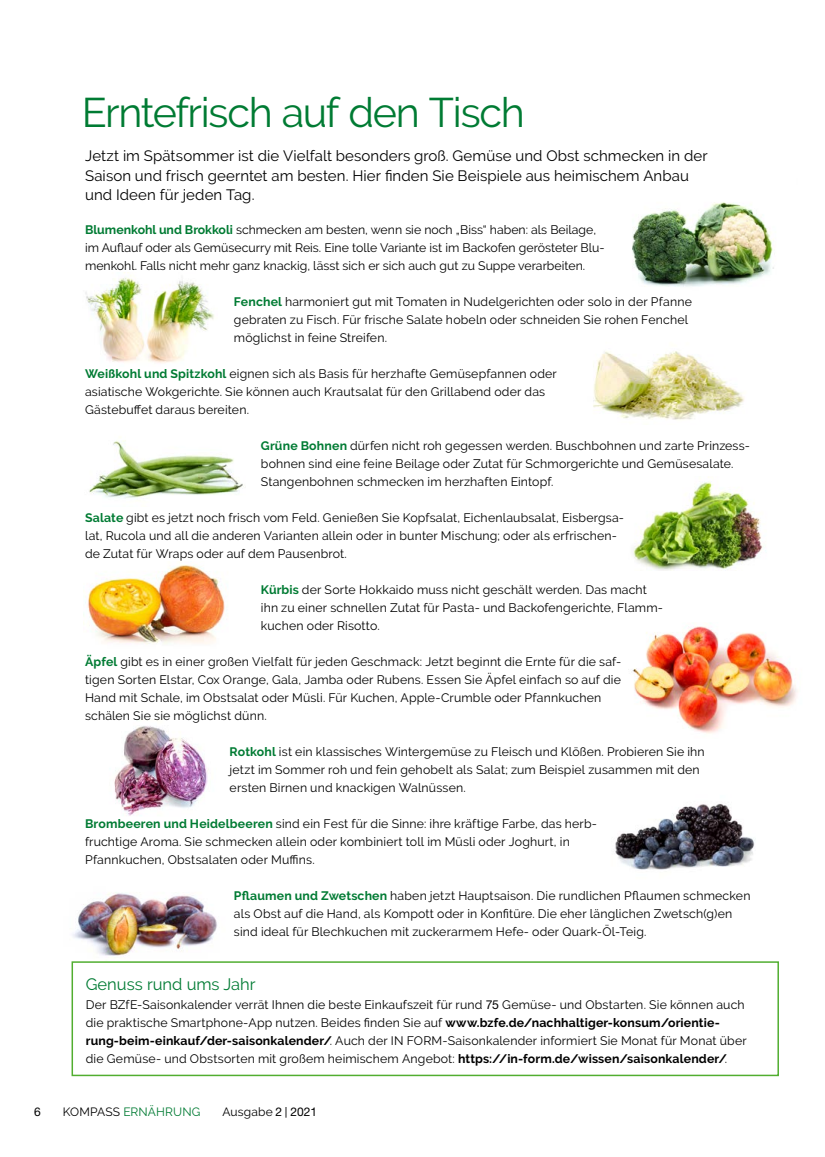
<style>
.page{position:relative;width:825px;height:1157px;background:#fff}
.page>*{position:absolute;margin:0;border:0;box-sizing:border-box;transform-origin:0 0}
.t1{font:41.25px "Raleway";letter-spacing:-.03em;color:#007b33}
.t2{font:16.5px "Raleway";color:#007b33}
.t3{font:15px/19.5px "Raleway";letter-spacing:.005em;color:#000}
.t4{font:12.3px/18px "Raleway";letter-spacing:.015em;color:#000}
.t5{font:12px "Raleway";letter-spacing:.015em;color:#007b33}
.t6{font:12px "Raleway";letter-spacing:.015em;color:#000}
.t7{font:12px "Helvetica Neue LT Std";color:#000}
.s1{font-weight:700;color:#007b33}
.s2{font-family:"Helvetica Neue LT Std"}
.s3{font-weight:700}
.s4{color:#000}
.s5{font-family:"Bundes Sans"}
</style>
<div class="page">
<img style="left:632px;top:202px;width:142px;height:85px">
<img style="left:85px;top:272px;width:129px;height:91px">
<img style="left:593px;top:351px;width:151px;height:69px">
<img style="left:89px;top:440px;width:155px;height:59px">
<img style="left:114px;top:726px;width:95px;height:90px">
<img style="left:615px;top:803px;width:140px;height:67px">
<img style="left:73px;top:892px;width:144px;height:64px">
<img style="left:632px;top:626px;width:166px;height:108px">
<img style="left:633px;top:477px;width:133px;height:93px">
<img style="left:85px;top:565px;width:140px;height:79px">
<div style="left:72px;top:961px;width:707px;height:115px;border:2px solid #51ae30"></div>
<h1 class="t1" style="left:82px;top:89px;width:445px">Erntefrisch auf den Tisch</h1>
<p class="t3" style="left:85px;top:146px;width:624px">Jetzt im Spätsommer ist die Vielfalt besonders groß. Gemüse und Obst schmecken in der<br>Saison und frisch geerntet am besten. Hier finden Sie Beispiele aus heimischem Anbau und Ideen für jeden Tag.</p>
<p class="t4" style="left:85px;top:221px;width:521px"><span class="s1">Blumenkohl und Brokkoli</span> schmecken am besten, wenn sie noch „Biss“ haben: als Beilage, im Auflauf oder als Gemüsecurry mit Reis. Eine tolle Variante ist im Backofen gerösteter Blu&shy;menkohl. Falls nicht mehr ganz knackig, lässt sich er sich auch gut zu Suppe verarbeiten.</p>
<p class="t4" style="left:234px;top:293px;width:460px"><span class="s1">Fenchel</span> harmoniert gut mit Tomaten in Nudelgerichten oder solo in der Pfanne gebraten zu Fisch. Für frische Salate hobeln oder schneiden Sie rohen Fenchel möglichst in feine Streifen.</p>
<p class="t4" style="left:85px;top:365px;width:473px"><span class="s1">Weißkohl und Spitzkohl</span> eignen sich als Basis für herzhafte Gemüsepfannen oder asiatische Wokgerichte. Sie können auch Krautsalat für den Grillabend oder das<br>Gästebuffet daraus bereiten.</p>
<p class="t4" style="left:261px;top:437px;width:491px"><span class="s1">Grüne Bohnen</span> dürfen nicht roh gegessen werden. Buschbohnen und zarte Prinzess&shy;bohnen sind eine feine Beilage oder Zutat für Schmorgerichte und Gemüsesalate.<br>Stangenbohnen schmecken im herzhaften Eintopf.</p>
<p class="t4" style="left:85px;top:509px;width:540px"><span class="s1">Salate</span> gibt es jetzt noch frisch vom Feld. Genießen Sie Kopfsalat, Eichenlaubsalat, Eisbergsa&shy;lat, Rucola und all die anderen Varianten allein oder in bunter Mischung; oder als erfrischen&shy;de Zutat für Wraps oder auf dem Pausenbrot.</p>
<p class="t4" style="left:261px;top:581px;width:404px"><span class="s1">Kürbis</span> der Sorte Hokkaido muss nicht geschält werden. Das macht ihn zu einer schnellen Zutat für Pasta- und Backofengerichte, Flamm&shy;kuchen oder Risotto.</p>
<p class="t4" style="left:85px;top:653px;width:538px"><span class="s1">Äpfel</span> gibt es in einer großen Vielfalt für jeden Geschmack: Jetzt beginnt die Ernte für die saf&shy;tigen Sorten Elstar, Cox Orange, Gala, Jamba oder Rubens. Essen Sie Äpfel einfach so auf die Hand mit Schale, im Obstsalat oder Müsli. Für Kuchen, Apple-Crumble oder Pfannkuchen schälen Sie sie möglichst dünn.</p>
<p class="t4" style="left:230px;top:743px;width:477px"><span class="s1">Rotkohl</span> ist ein klassisches Wintergemüse zu Fleisch und Klößen. Probieren Sie ihn jetzt im Sommer roh und fein gehobelt als Salat; zum Beispiel zusammen mit den ersten Birnen und knackigen Walnüssen.</p>
<p class="t4" style="left:85px;top:815px;width:514px"><span class="s1">Brombeeren und Heidelbeeren</span> sind ein Fest für die Sinne: ihre kräftige Farbe, das herb&shy;fruchtige Aroma. Sie schmecken allein oder kombiniert toll im Müsli oder Joghurt, in<br>Pfannkuchen, Obstsalaten oder Muffins.</p>
<p class="t4" style="left:234px;top:887px;width:518px"><span class="s1">Pflaumen und Zwetschen</span> haben jetzt Hauptsaison. Die rundlichen Pflaumen schmecken als Obst auf die Hand, als Kompott oder in Konfitüre. Die eher länglichen Zwetsch(g)en sind ideal für Blechkuchen mit zuckerarmem Hefe- oder Quark-Öl-Teig.</p>
<h2 class="t2" style="left:86px;top:975px;width:171px">Genuss rund ums Jahr</h2>
<p class="t4" style="left:86px;top:995px;width:662px">Der BZfE-Saisonkalender verrät Ihnen die beste Einkaufszeit für rund <span class="s2">75</span> Gemüse- und Obstarten. Sie können auch die praktische Smartphone-App nutzen. Beides finden Sie auf <span class="s3">www.bzfe.de/nachhaltiger-konsum/orientie&shy;rung-beim-einkauf/der-saisonkalender/</span>. Auch der IN FORM-Saisonkalender informiert Sie Monat für Monat über die Gemüse- und Obstsorten mit großem heimischem Angebot: <span class="s3">https://in-form.de/wissen/saisonkalender/</span>.</p>
<p class="t7" style="left:34px;top:1105px;width:8px">6</p>
<p class="t5" style="left:63px;top:1105px;width:139px"><span class="s4">KOMPASS</span> ERNÄHRUNG</p>
<p class="t6" style="left:222px;top:1105px;width:96px">Ausgabe <span class="s2">2</span> <span class="s5">|</span> <span class="s2">2021</span></p>
</div>
